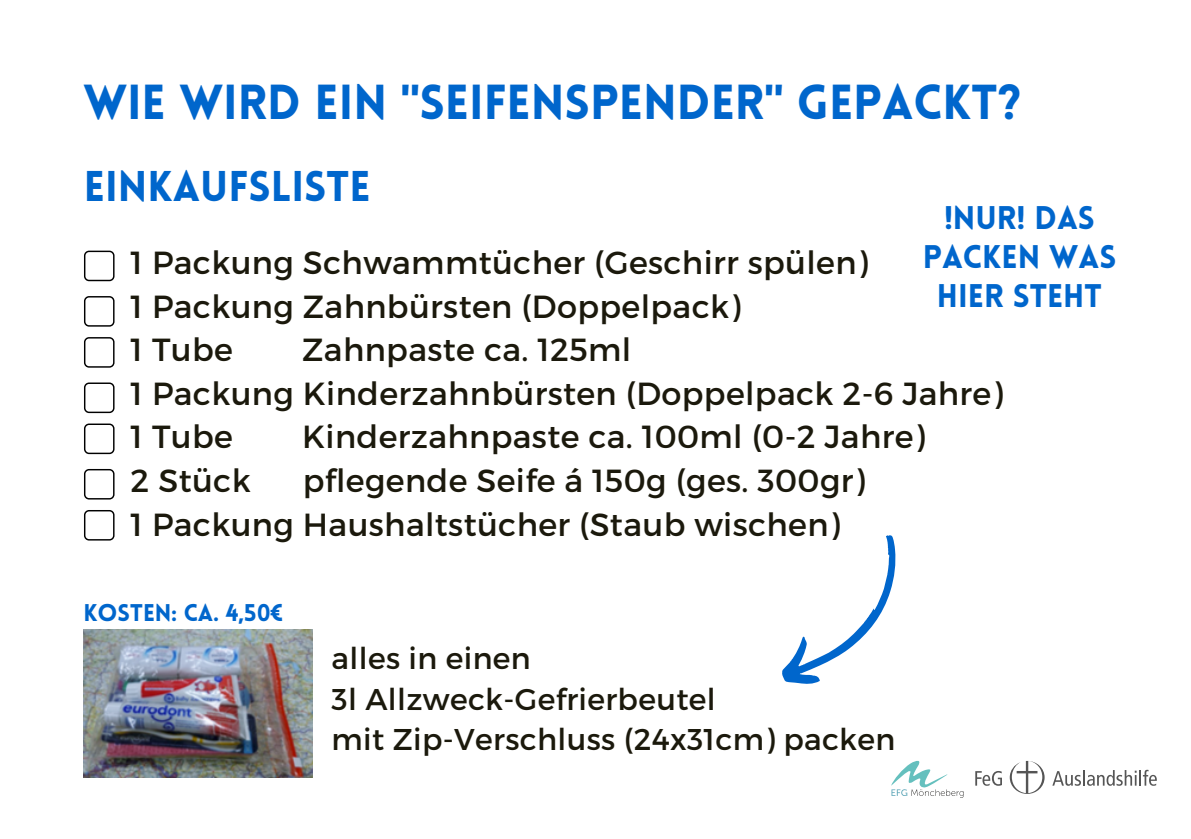
<style>
.page{position:relative;width:1191px;height:839px;background:#fff}
.page>*{position:absolute;margin:0;border:0;box-sizing:border-box;transform-origin:0 0}
.t1{font:900 48px "Lovelo";color:#06c}
.t2{font:900 42px "Lovelo";color:#06c}
.t3{font:32px "Montserrat";letter-spacing:.01em;color:#1b190c}
.t4{font:900 32px "Lovelo";color:#06c}
.t5{font:30px "Montserrat";letter-spacing:.01em;color:#1b190c}
.t6{font:900 23.6px "Lovelo";color:#06c}
</style>
<div class="page">
<div style="left:84px;top:250px;width:31px;height:31px;border:1px solid #000;border-radius:4px"></div>
<div style="left:84px;top:296px;width:31px;height:30px;border:1px solid #000;border-radius:4px"></div>
<div style="left:84px;top:337px;width:31px;height:30px;border:1px solid #000;border-radius:4px"></div>
<div style="left:84px;top:382px;width:31px;height:31px;border:1px solid #000;border-radius:4px"></div>
<div style="left:84px;top:423px;width:31px;height:31px;border:1px solid #000;border-radius:4px"></div>
<div style="left:84px;top:469px;width:31px;height:30px;border:1px solid #000;border-radius:4px"></div>
<div style="left:84px;top:510px;width:31px;height:30px;border:1px solid #000;border-radius:4px"></div>
<img style="left:84px;top:629px;width:228px;height:148px">
<svg style="left:891px;top:760px;width:73px;height:37px"></svg>
<svg style="left:1010px;top:760px;width:35px;height:33px"></svg>
<svg style="left:1052px;top:769px;width:105px;height:16px"></svg>
<svg style="left:975px;top:771px;width:27px;height:14px"></svg>
<svg style="left:782px;top:535px;width:114px;height:149px"></svg>
<p class="t1" style="left:83px;top:83px;width:939px">WIE WIRD EIN "SEIFENSPENDER" GEPACKT?</p>
<p class="t2" style="left:84px;top:169px;width:288px">EINKAUFSLISTE</p>
<p class="t4" style="left:944px;top:205px;width:152px">!NUR! DAS</p>
<p class="t4" style="left:923px;top:244px;width:195px">PACKEN WAS</p>
<p class="t4" style="left:937px;top:283px;width:167px">HIER STEHT</p>
<p class="t3" style="left:131px;top:242px;width:739px">1 Packung Schwammtücher (Geschirr spülen)</p>
<p class="t3" style="left:131px;top:285px;width:611px">1 Packung Zahnbürsten (Doppelpack)</p>
<p class="t3" style="left:131px;top:329px;width:104px">1 Tube</p>
<p class="t3" style="left:302px;top:329px;width:330px">Zahnpaste ca. 125ml</p>
<p class="t3" style="left:131px;top:372px;width:874px">1 Packung Kinderzahnbürsten (Doppelpack 2-6 Jahre)</p>
<p class="t3" style="left:131px;top:416px;width:104px">1 Tube</p>
<p class="t3" style="left:302px;top:416px;width:624px">Kinderzahnpaste ca. 100ml (0-2 Jahre)</p>
<p class="t3" style="left:131px;top:460px;width:122px">2 Stück</p>
<p class="t3" style="left:303px;top:460px;width:564px">pflegende Seife á 150g (ges. 300gr)</p>
<p class="t3" style="left:131px;top:503px;width:711px">1 Packung Haushaltstücher (Staub wischen)</p>
<p class="t6" style="left:83px;top:603px;width:201px">KOSTEN: CA. 4,50€</p>
<p class="t5" style="left:332px;top:639px;width:201px">alles in einen</p>
<p class="t5" style="left:332px;top:679px;width:386px">3l Allzweck-Gefrierbeutel</p>
<p class="t5" style="left:332px;top:720px;width:565px">mit Zip-Verschluss (24x31cm) packen</p>
</div>
